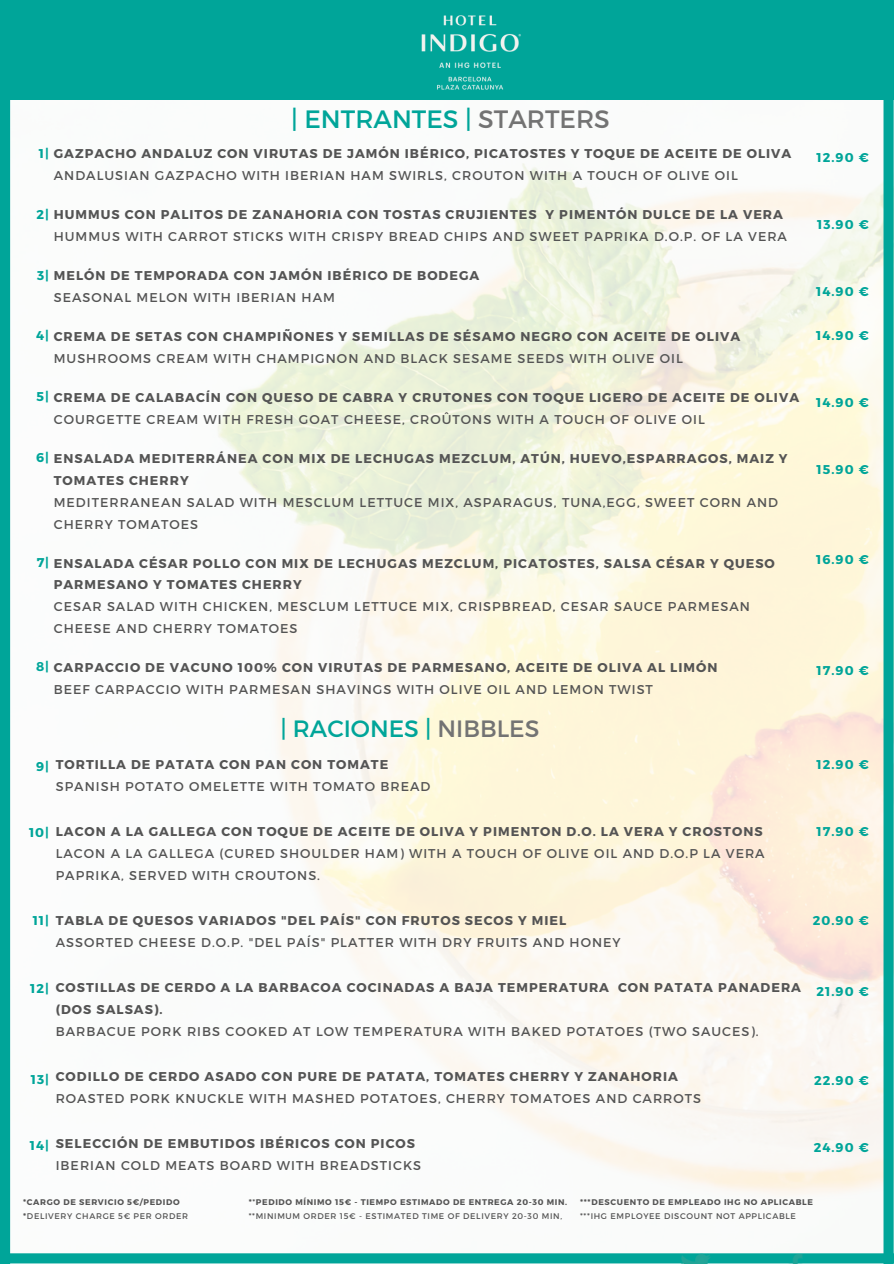
<style>
.page{position:relative;width:894px;height:1264px;background:#fff}
.page>*{position:absolute;margin:0;border:0;box-sizing:border-box;transform-origin:0 0}
.t1{font:25.05px "Montserrat";color:#00a599}
.t2{font:23.55px "Montserrat";color:#00a599}
.t3{font:700 12.75px/21.9px "Montserrat";letter-spacing:.08em;color:#545454}
.t4{font:12.75px/22.4px "Montserrat";letter-spacing:.08em;color:#545454}
.t5{font:700 12.75px "Montserrat";letter-spacing:.08em;color:#00a599}
.t6{font:700 8.25px "Montserrat";letter-spacing:.08em;color:#545454}
.t7{font:8.25px "Montserrat";letter-spacing:.08em;color:#545454}
.s1{color:#737373}
.s2{color:#00a599}
.s3{font-weight:400}
.s4{font-weight:700;color:#00a599}
.s5{font-weight:700}
</style>
<div class="page">
<img style="left:10px;top:99px;width:873px;height:1154px">
<div style="left:0;top:0;width:893px;height:99px;background:#00a599"></div>
<div style="left:0;top:1253px;width:893px;height:10px;background:#00a599"></div>
<div style="left:0;top:1px;width:10px;height:1262px;background:#00a599"></div>
<div style="left:883px;top:5px;width:10px;height:1258px;background:#00a599"></div>
<img style="left:680px;top:1251px;width:30px;height:12px">
<img style="left:782px;top:1253px;width:26px;height:10px">
<img style="left:408px;top:15px;width:124px;height:89px">
<h3 class="t1" style="left:291px;top:102px;width:320px">| ENTRANTES | <span class="s1">STARTERS</span></h3>
<h4 class="t3" style="left:54px;top:142px;width:739px;text-indent:-15px"><span class="s2">1|</span> GAZPACHO ANDALUZ CON VIRUTAS DE JAMÓN IBÉRICO, PICATOSTES Y TOQUE DE ACEITE DE OLIVA<br><span class="s3">ANDALUSIAN GAZPACHO WITH IBERIAN HAM SWIRLS, CROUTON WITH A TOUCH OF OLIVE OIL</span></h4>
<p class="t3" style="left:37px;top:203px;width:747px"><span class="s2">2|</span> HUMMUS CON PALITOS DE ZANAHORIA CON TOSTAS CRUJIENTES Y PIMENTÓN DULCE DE LA VERA</p>
<h1 class="t4" style="left:54px;top:224px;width:734px">HUMMUS WITH CARROT STICKS WITH CRISPY BREAD CHIPS AND SWEET PAPRIKA D.O.P. OF LA VERA</h1>
<h2 class="t3" style="left:54px;top:263px;width:427px;text-indent:-17px"><span class="s2">3|</span> MELÓN DE TEMPORADA CON JAMÓN IBÉRICO DE BODEGA<br><span class="s3">SEASONAL MELON WITH IBERIAN HAM</span></h2>
<h2 class="t3" style="left:54px;top:324px;width:687px;text-indent:-18px"><span class="s2">4|</span> CREMA DE SETAS CON CHAMPIÑONES Y SEMILLAS DE SÉSAMO NEGRO CON ACEITE DE OLIVA<br><span class="s3">MUSHROOMS CREAM WITH CHAMPIGNON AND BLACK SESAME SEEDS WITH OLIVE OIL</span></h2>
<h2 class="t3" style="left:54px;top:385px;width:746px;text-indent:-17px"><span class="s2">5|</span> CREMA DE CALABACÍN CON QUESO DE CABRA Y CRUTONES CON TOQUE LIGERO DE ACEITE DE OLIVA<br><span class="s3">COURGETTE CREAM WITH FRESH GOAT CHEESE, CROÛTONS WITH A TOUCH OF OLIVE OIL</span></h2>
<h2 class="t4" style="left:54px;top:446px;width:735px;line-height:21.9px;text-indent:-18px"><span class="s4">6|</span> <span class="s5">ENSALADA MEDITERRÁNEA CON MIX DE LECHUGAS MEZCLUM, ATÚN, HUEVO,ESPARRAGOS, MAIZ Y TOMATES CHERRY<br></span>MEDITERRANEAN SALAD WITH MESCLUM LETTUCE MIX, ASPARAGUS, TUNA,EGG, SWEET CORN AND CHERRY TOMATOES</h2>
<h2 class="t3" style="left:54px;top:551px;width:722px;text-indent:-17px"><span class="s2">7|</span> ENSALADA CÉSAR POLLO CON MIX DE LECHUGAS MEZCLUM, PICATOSTES, SALSA CÉSAR Y QUESO<br>PARMESANO Y TOMATES CHERRY</h2>
<h2 class="t4" style="left:54px;top:595px;width:697px;line-height:21.9px">CESAR SALAD WITH CHICKEN, MESCLUM LETTUCE MIX, CRISPBREAD, CESAR SAUCE PARMESAN<br>CHEESE AND CHERRY TOMATOES</h2>
<h2 class="t3" style="left:54px;top:656px;width:665px;text-indent:-18px"><span class="s2">8|</span> CARPACCIO DE VACUNO 100% CON VIRUTAS DE PARMESANO, ACEITE DE OLIVA AL LIMÓN<br><span class="s3">BEEF CARPACCIO WITH PARMESAN SHAVINGS WITH OLIVE OIL AND LEMON TWIST</span></h2>
<p class="t2" style="left:280px;top:713px;width:260px">| RACIONES | <span class="s1">NIBBLES</span></p>
<h3 class="t4" style="left:56px;top:752px;width:376px"><span class="s5">TORTILLA DE PATATA CON PAN CON TOMATE<br></span>SPANISH POTATO OMELETTE WITH TOMATO BREAD</h3>
<h3 class="t4" style="left:56px;top:819px;width:710px"><span class="s5">LACON A LA GALLEGA CON TOQUE DE ACEITE DE OLIVA Y PIMENTON D.O. LA VERA Y CROSTONS<br></span>LACON A LA GALLEGA (CURED SHOULDER HAM) WITH A TOUCH OF OLIVE OIL AND D.O.P LA VERA<br>PAPRIKA, SERVED WITH CROUTONS.</h3>
<h3 class="t4" style="left:56px;top:908px;width:566px"><span class="s5">TABLA DE QUESOS VARIADOS "DEL PAÍS" CON FRUTOS SECOS Y MIEL<br></span>ASSORTED CHEESE D.O.P. "DEL PAÍS" PLATTER WITH DRY FRUITS AND HONEY</h3>
<p class="t3" style="left:56px;top:975px;width:746px;line-height:22.4px">COSTILLAS DE CERDO A LA BARBACOA COCINADAS A BAJA TEMPERATURA CON PATATA PANADERA (DOS SALSAS).<br><span class="s3">BARBACUE PORK RIBS COOKED AT LOW TEMPERATURA WITH BAKED POTATOES (TWO SAUCES).</span></p>
<h2 class="t4" style="left:56px;top:1064px;width:646px"><span class="s5">CODILLO DE CERDO ASADO CON PURE DE PATATA, TOMATES CHERRY Y ZANAHORIA<br></span>ROASTED PORK KNUCKLE WITH MASHED POTATOES, CHERRY TOMATOES AND CARROTS</h2>
<h2 class="t3" style="left:56px;top:1131px;width:361px">SELECCIÓN DE EMBUTIDOS IBÉRICOS CON PICOS</h2>
<h2 class="t4" style="left:56px;top:1153px;width:367px">IBERIAN COLD MEATS BOARD WITH BREADSTICKS</h2>
<h2 class="t5" style="left:36px;top:758px;width:14px">9|</h2>
<h2 class="t5" style="left:29px;top:824px;width:22px">10|</h2>
<h2 class="t5" style="left:33px;top:911px;width:18px">11|</h2>
<h1 class="t5" style="left:30px;top:980px;width:20px">12|</h1>
<p class="t5" style="left:31px;top:1071px;width:20px">13|</p>
<h3 class="t5" style="left:30px;top:1136px;width:21px">14|</h3>
<h2 class="t5" style="left:816px;top:149px;width:54px">12.90 €</h2>
<h2 class="t5" style="left:816px;top:216px;width:53px">13.90 €</h2>
<h2 class="t5" style="left:815px;top:283px;width:54px">14.90 €</h2>
<h2 class="t5" style="left:815px;top:327px;width:54px">14.90 €</h2>
<h2 class="t5" style="left:815px;top:394px;width:54px">14.90 €</h2>
<h3 class="t5" style="left:816px;top:461px;width:54px">15.90 €</h3>
<p class="t5" style="left:815px;top:550px;width:54px">16.90 €</p>
<h3 class="t5" style="left:816px;top:662px;width:53px">17.90 €</h3>
<h2 class="t5" style="left:816px;top:755px;width:54px">12.90 €</h2>
<h2 class="t5" style="left:816px;top:822px;width:53px">17.90 €</h2>
<h2 class="t5" style="left:812px;top:912px;width:57px">20.90 €</h2>
<p class="t5" style="left:816px;top:983px;width:54px">21.90 €</p>
<p class="t5" style="left:813px;top:1072px;width:56px">22.90 €</p>
<p class="t5" style="left:813px;top:1139px;width:56px">24.90 €</p>
<p class="t6" style="left:23px;top:1196px;width:158px">*CARGO DE SERVICIO 5€/PEDIDO</p>
<p class="t7" style="left:23px;top:1210px;width:166px"><span class="s5">*</span>DELIVERY CHARGE 5€ PER ORDER</p>
<p class="t6" style="left:248px;top:1196px;width:320px">*<span class="s3">*</span>PEDIDO MÍNIMO 15€ - TIEMPO ESTIMADO DE ENTREGA 20-30 MIN.</p>
<p class="t7" style="left:248px;top:1210px;width:315px">**MINIMUM ORDER 15€ - ESTIMATED TIME OF DELIVERY 20-30 MIN,</p>
<p class="t6" style="left:580px;top:1196px;width:234px">***DESCUENTO DE EMPLEADO IHG NO APLICABLE</p>
<p class="t7" style="left:580px;top:1210px;width:217px">***IHG EMPLOYEE DISCOUNT NOT APPLICABLE</p>
</div>
